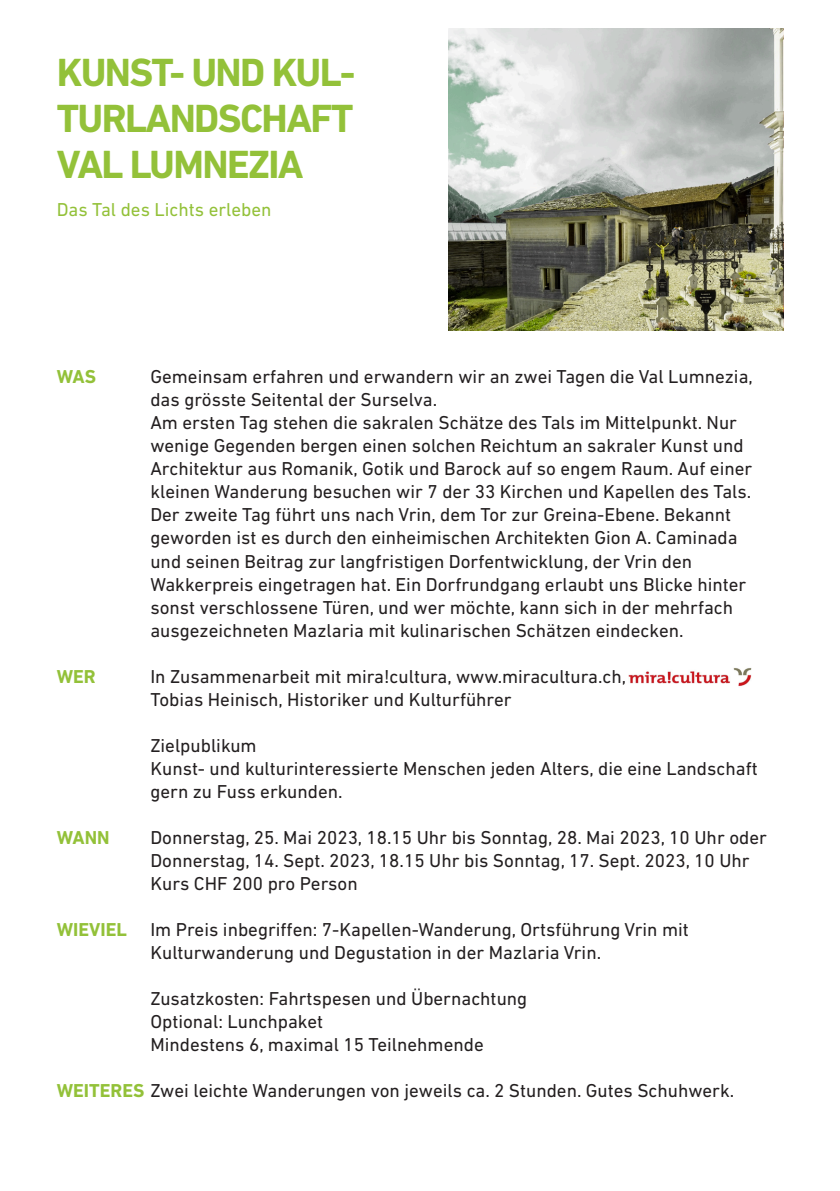
<style>
.page{position:relative;width:840px;height:1191px;background:#fff}
.page>*{position:absolute;margin:0;border:0;box-sizing:border-box;transform-origin:0 0}
.Headline_Flyer{font:700 40px/46px "DIN Next LT Pro";letter-spacing:-.04em;color:#93c139}
.Fliesstext_Flyer{font:19px/23px "DIN Next LT Pro";color:#231f20}
.Fliesstext_Flyer-2{font:19px "DIN Next LT Pro";color:#93c139}
.W-Fragen{font:700 19px "DIN Next LT Pro";color:#93c139}
.s1{font-weight:700;color:#93c139}
</style>
<div class="page">
<img style="left:628px;top:668px;width:124px;height:18px">
<img style="left:448px;top:28px;width:334px;height:303px">
<p class="Headline_Flyer" style="left:57px;top:50px;width:300px">KUNST- UND KUL-<br>TURLANDSCHAFT</p>
<p class="Headline_Flyer" style="left:57px;top:142px;width:248px">VAL LUMNEZIA</p>
<p class="Fliesstext_Flyer-2" style="left:57px;top:198px;width:216px">Das Tal des Lichts erleben</p>
<p class="Fliesstext_Flyer" style="left:150px;top:365px;width:603px">Gemeinsam erfahren und erwandern wir an zwei Tagen die Val Lumnezia, das grösste Seitental der Surselva.</p>
<p class="Fliesstext_Flyer" style="left:150px;top:411px;width:603px">Am ersten Tag stehen die sakralen Schätze des Tals im Mittelpunkt. Nur wenige Gegenden bergen einen solchen Reichtum an sakraler Kunst und Architektur aus Romanik, Gotik und Barock auf so engem Raum. Auf einer kleinen Wanderung besuchen wir 7 der 33 Kirchen und Kapellen des Tals.</p>
<p class="Fliesstext_Flyer" style="left:150px;top:503px;width:597px">Der zweite Tag führt uns nach Vrin, dem Tor zur Greina-Ebene. Bekannt geworden ist es durch den einheimischen Architekten Gion A. Caminada und seinen Beitrag zur langfristigen Dorfentwicklung, der Vrin den Wakkerpreis eingetragen hat. Ein Dorfrundgang erlaubt uns Blicke hinter sonst verschlossene Türen, und wer möchte, kann sich in der mehrfach ausgezeichneten Mazlaria mit kulinarischen Schätzen eindecken.</p>
<p class="Fliesstext_Flyer" style="left:150px;top:664px;width:477px">In Zusammenarbeit mit mira!cultura, www.miracultura.ch,</p>
<p class="Fliesstext_Flyer" style="left:150px;top:687px;width:362px">Tobias Heinisch, Historiker und Kulturführer</p>
<p class="Fliesstext_Flyer" style="left:150px;top:733px;width:108px">Zielpublikum</p>
<p class="Fliesstext_Flyer" style="left:150px;top:756px;width:608px">Kunst- und kulturinteressierte Menschen jeden Alters, die eine Landschaft gern zu Fuss erkunden.</p>
<p class="Fliesstext_Flyer" style="left:150px;top:825px;width:617px">Donnerstag, 25. Mai 2023, 18.15 Uhr bis Sonntag, 28. Mai 2023, 10 Uhr oder</p>
<p class="Fliesstext_Flyer" style="left:150px;top:848px;width:600px">Donnerstag, 14. Sept. 2023, 18.15 Uhr bis Sonntag, 17. Sept. 2023, 10 Uhr</p>
<p class="Fliesstext_Flyer" style="left:150px;top:871px;width:209px">Kurs CHF 200 pro Person</p>
<p class="Fliesstext_Flyer" style="left:150px;top:917px;width:539px">Im Preis inbegriffen: 7-Kapellen-Wanderung, Ortsführung Vrin mit<br>Kulturwanderung und Degustation in der Mazlaria Vrin.</p>
<p class="Fliesstext_Flyer" style="left:150px;top:986px;width:378px">Zusatzkosten: Fahrtspesen und Übernachtung</p>
<p class="Fliesstext_Flyer" style="left:150px;top:1009px;width:174px">Optional: Lunchpaket</p>
<p class="Fliesstext_Flyer" style="left:150px;top:1032px;width:334px">Mindestens 6, maximal 15 Teilnehmende</p>
<p class="Fliesstext_Flyer" style="left:57px;top:1078px;width:678px"><span class="s1">WEITERES</span> Zwei leichte Wanderungen von jeweils ca. 2 Stunden. Gutes Schuhwerk.</p>
<p class="W-Fragen" style="left:57px;top:366px;width:41px">WAS</p>
<p class="W-Fragen" style="left:57px;top:665px;width:41px">WER</p>
<p class="W-Fragen" style="left:57px;top:826px;width:54px">WANN</p>
<p class="W-Fragen" style="left:57px;top:918px;width:72px">WIEVIEL</p>
</div>
